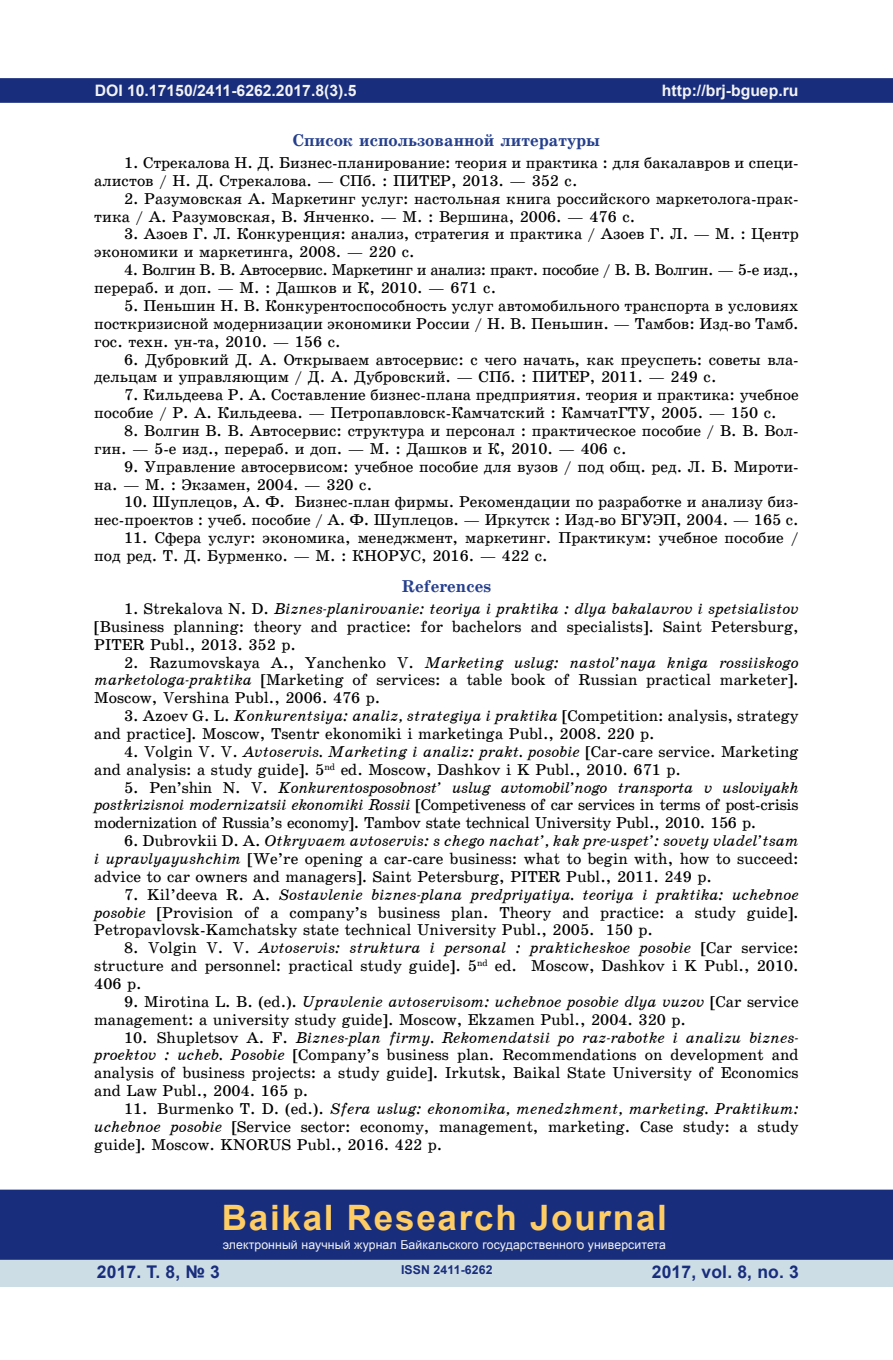
<style>
.page{position:relative;width:893px;height:1360px;background:#fff}
.page>*{position:absolute;margin:0;border:0;box-sizing:border-box;transform-origin:0 0}
.t1{font:700 35px "Arial";letter-spacing:.05em;color:#fecd64}
.t2{font:700 17.5px "Arial";letter-spacing:.01em;color:#182d7c}
.Подзаголовок1{font:17.15px "School Book C Bold";color:#253f8e}
.Текст_вопросы{font:15.75px/17.8px "School Book C";color:#000}
.Текст_вопросы-2{font:15.75px/17.8px "School Book C";letter-spacing:-.025em;color:#000}
.Текст{font:700 15.75px "Arial";color:#f2f3f4}
.t3{font:12.25px "Arial";letter-spacing:.01em;color:#f2f3f4}
.t4{font:700 12.25px "Arial";letter-spacing:.01em;color:#182d7c}
.s1{font-family:"School Book C Italic"}
</style>
<div class="page">
<div style="left:0;top:78px;width:893px;height:25px;background:#182d7c;border:2px solid #182d7c"></div>
<div style="left:0;top:1258px;width:893px;height:28px;background:#cddde6"></div>
<div style="left:0;top:1189px;width:893px;height:70px;background:#182d7c;border:2px solid #182d7c"></div>
<p class="Текст" style="left:95px;top:79px;width:263px">DOI 10.17150/2411-6262.2017.8(3).5</p>
<p class="Подзаголовок1" style="left:293px;top:131px;width:309px">Список использованной литературы</p>
<p class="Текст_вопросы" style="left:94px;top:154px;width:706px;text-indent:30px">1. Стрекалова Н. Д. Бизнес-планирование: теория и практика : для бакалавров и специ&shy;алистов / Н. Д. Стрекалова. — СПб. : ПИТЕР, 2013. — 352 с.</p>
<p class="Текст_вопросы" style="left:94px;top:190px;width:706px;text-indent:30px">2. Разумовская А. Маркетинг услуг: настольная книга российского маркетолога-прак&shy;тика / А. Разумовская, В. Янченко. — М. : Вершина, 2006. — 476 c.</p>
<p class="Текст_вопросы" style="left:94px;top:225px;width:706px;text-indent:30px">3. Азоев Г. Л. Конкуренция: анализ, стратегия и практика / Азоев Г. Л. — М. : Центр экономики и маркетинга, 2008. — 220 с.</p>
<p class="Текст_вопросы-2" style="left:94px;top:261px;width:706px;text-indent:30px">4. Волгин В. В. Автосервис. Маркетинг и анализ: практ. пособие / В. В. Волгин. — 5-е изд., перераб. и доп. — М. : Дашков и К, 2010. — 671 с.</p>
<p class="Текст_вопросы" style="left:94px;top:297px;width:706px;text-align:justify;text-indent:30px">5. Пеньшин Н. В. Конкурентоспособность услуг автомобильного транспорта в условиях посткризисной модернизации экономики России / Н. В. Пеньшин. — Тамбов: Изд-во Тамб. гос. техн. ун-та, 2010. — 156 с.</p>
<p class="Текст_вопросы" style="left:94px;top:350px;width:706px;text-indent:30px">6. Дубровкий Д. А. Открываем автосервис: с чего начать, как преуспеть: советы вла&shy;дельцам и управляющим / Д. А. Дубровский. — СПб. : ПИТЕР, 2011. — 249 с.</p>
<p class="Текст_вопросы" style="left:94px;top:386px;width:706px;text-indent:30px">7. Кильдеева Р. А. Составление бизнес-плана предприятия. теория и практика: учебное пособие / Р. А. Кильдеева. — Петропавловск-Камчатский : КамчатГТУ, 2005. — 150 с.</p>
<p class="Текст_вопросы" style="left:94px;top:422px;width:706px;text-indent:30px">8. Волгин В. В. Автосервис: структура и персонал : практическое пособие / В. В. Вол&shy;гин. — 5-е изд., перераб. и доп. — М. : Дашков и К, 2010. — 406 с.</p>
<p class="Текст_вопросы" style="left:94px;top:457px;width:706px;text-indent:30px">9. Управление автосервисом: учебное пособие для вузов / под общ. ред. Л. Б. Мироти&shy;на. — М. : Экзамен, 2004. — 320 с.</p>
<p class="Текст_вопросы" style="left:94px;top:493px;width:706px;text-align:right">10. Шуплецов, А. Ф. Бизнес-план фирмы. Рекомендации по разработке и анализу биз&shy;нес-проектов : учеб. пособие / А. Ф. Шуплецов. — Иркутск : Изд-во БГУЭП, 2004. — 165 с.</p>
<p class="Текст_вопросы" style="left:94px;top:529px;width:706px;text-indent:30px">11. Сфера услуг: экономика, менеджмент, маркетинг. Практикум: учебное пособие / под ред. Т. Д. Бурменко. — М. : КНОРУС, 2016. — 422 с.</p>
<p class="Подзаголовок1" style="left:402px;top:577px;width:91px">References</p>
<p class="Текст_вопросы" style="left:94px;top:600px;width:706px;text-align:justify;text-indent:30px">1. Strekalova N. D. <span class="s1">Biznes-planirovanie: teoriya i praktika : dlya bakalavrov i spetsialistov </span>[Business planning: theory and practice: for bachelors and specialists]. Saint Petersburg, PITER Publ., 2013. 352 p.</p>
<p class="Текст_вопросы" style="left:94px;top:653px;width:706px;text-align:justify;text-indent:30px">2. Razumovskaya A., Yanchenko V. <span class="s1">Marketing uslug: nastol’naya kniga rossiiskogo marketologa-praktika</span> [Marketing of services: a table book of Russian practical marketer].<br>Moscow, Vershina Publ., 2006. 476 p.</p>
<p class="Текст_вопросы" style="left:94px;top:707px;width:706px;text-indent:30px">3. Azoev G. L. <span class="s1">Konkurentsiya: analiz, strategiya i praktika</span> [Competition: analysis, strategy and practice]. Moscow, Tsentr ekonomiki i marketinga Publ., 2008. 220 p.</p>
<p class="Текст_вопросы" style="left:94px;top:742px;width:706px;text-indent:30px">4. Volgin V. V. <span class="s1">Avtoservis. Marketing i analiz: prakt. posobie</span> [Car-care service. Marketing and analysis: a study guide]. 5<sup>nd</sup> ed. Moscow, Dashkov i K Publ., 2010. 671 p.</p>
<p class="Текст_вопросы" style="left:94px;top:778px;width:706px;text-align:justify;text-indent:30px">5. Pen’shin N. V. <span class="s1">Konkurentosposobnost’ uslug avtomobil’nogo transporta v usloviyakh postkrizisnoi modernizatsii ekonomiki Rossii</span> [Competiveness of car services in terms of post-crisis modernization of Russia’s economy]. Tambov state technical University Publ., 2010. 156 p.</p>
<p class="Текст_вопросы" style="left:94px;top:832px;width:706px;text-align:justify;text-indent:30px">6. Dubrovkii D. A. <span class="s1">Otkryvaem avtoservis: s chego nachat’, kak pre-uspet’: sovety vladel’tsam i upravlyayushchim</span> [We’re opening a car-care business: what to begin with, how to succeed: advice to car owners and managers]. Saint Petersburg, PITER Publ., 2011. 249 p.</p>
<p class="Текст_вопросы" style="left:94px;top:885px;width:706px;text-align:justify;text-indent:30px">7. Kil’deeva R. A. <span class="s1">Sostavlenie biznes-plana predpriyatiya. teoriya i praktika: uchebnoe posobie</span> [Provision of a company’s business plan. Theory and practice: a study guide].<br>Petropavlovsk-Kamchatsky state technical University Publ., 2005. 150 p.</p>
<p class="Текст_вопросы" style="left:94px;top:939px;width:706px;text-align:justify;text-indent:30px">8. Volgin V. V. <span class="s1">Avtoservis: struktura i personal : prakticheskoe posobie</span> [Car service: structure and personnel: practical study guide]. 5<sup>nd</sup> ed. Moscow, Dashkov i K Publ., 2010.<br>406 p.</p>
<p class="Текст_вопросы" style="left:94px;top:992px;width:706px;text-indent:30px">9. Mirotina L. B. (ed.). <span class="s1">Upravlenie avtoservisom: uchebnoe posobie dlya vuzov</span> [Car service management: a university study guide]. Moscow, Ekzamen Publ., 2004. 320 p.</p>
<p class="Текст_вопросы" style="left:94px;top:1028px;width:706px;text-align:justify;text-indent:30px">10. Shupletsov A. F. <span class="s1">Biznes-plan firmy. Rekomendatsii po raz-rabotke i analizu biznes&shy;proektov : ucheb. Posobie</span> [Company’s business plan. Recommendations on development and analysis of business projects: a study guide]. Irkutsk, Baikal State University of Economics and Law Publ., 2004. 165 p.</p>
<p class="Текст_вопросы" style="left:94px;top:1099px;width:706px;text-align:justify;text-indent:30px">11. Burmenko T. D. (ed.). <span class="s1">Sfera uslug: ekonomika, menedzhment, marketing. Praktikum: uchebnoe posobie</span> [Service sector: economy, management, marketing. Case study: a study guide]. Moscow. KNORUS Publ., 2016. 422 p.</p>
<p class="Текст" style="left:662px;top:79px;width:138px">http://brj-bguep.ru</p>
<h1 class="t1" style="left:222px;top:1193px;width:447px">Baikal Research Journal</h1>
<p class="t3" style="left:223px;top:1236px;width:445px">электронный научный журнал Байкальского государственного университета</p>
<p class="t2" style="left:97px;top:1259px;width:125px">2017. Т. 8, № 3</p>
<p class="t2" style="left:652px;top:1259px;width:149px">2017, vol. 8, no. 3</p>
<p class="t4" style="left:401px;top:1261px;width:93px">ISSN 2411-6262</p>
</div>
